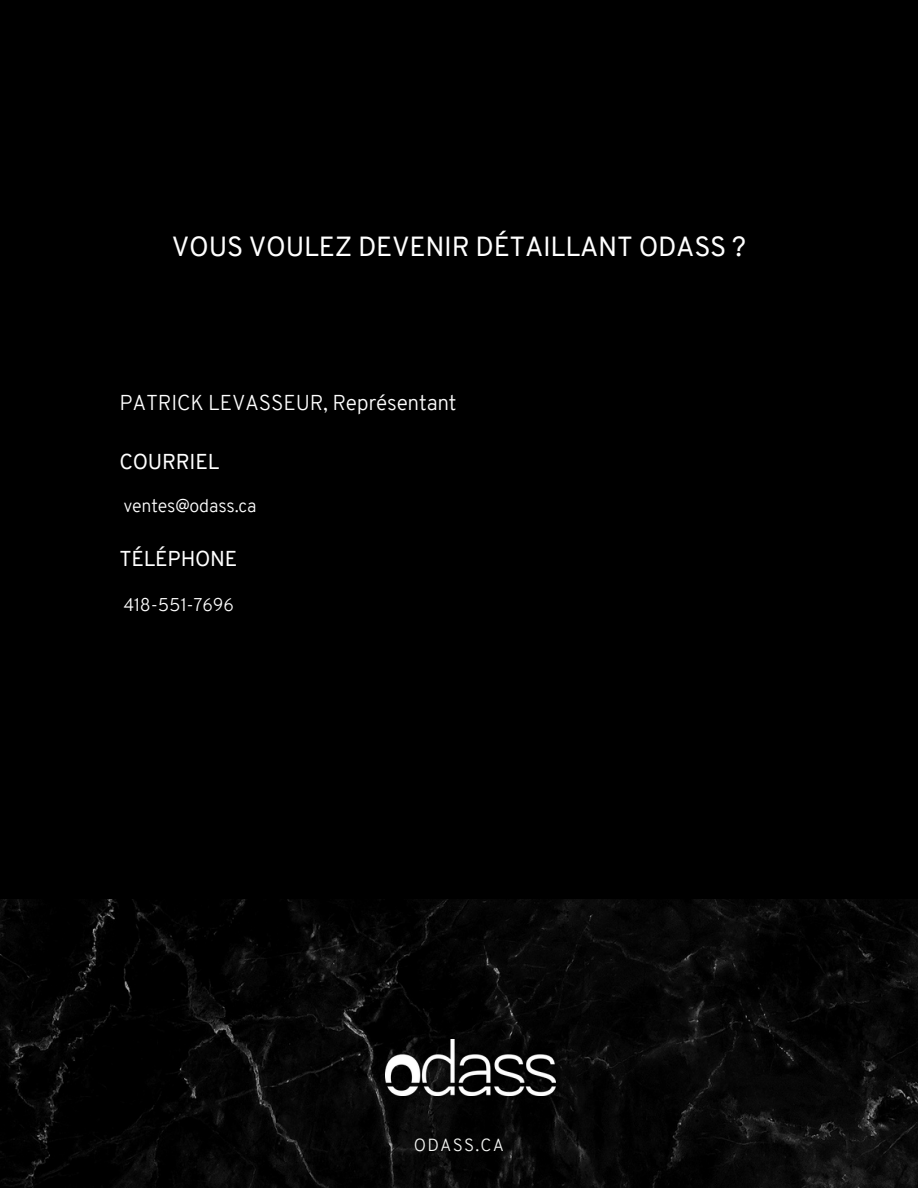
<style>
.page{position:relative;width:918px;height:1188px;background:#000}
.page>*{position:absolute;margin:0;border:0;box-sizing:border-box;transform-origin:0 0}
.t1{font:27px "Overpass";letter-spacing:-.01em;color:#fff}
.t2{font:300 21px "Overpass";letter-spacing:-.01em;color:#fff}
.t3{font:21px "Overpass";letter-spacing:-.01em;color:#fff}
.t4{font:300 18px "Overpass";letter-spacing:-.01em;color:#fff}
.t5{font:300 17.1px "Overpass";letter-spacing:.07em;color:#f5f6f4}
</style>
<div class="page">
<img style="left:0;top:899px;width:918px;height:289px">
<img style="left:385px;top:1040px;width:170px;height:56px">
<p class="t1" style="left:172px;top:236px;width:576px">VOUS VOULEZ DEVENIR DÉTAILLANT ODASS ?</p>
<p class="t2" style="left:119px;top:395px;width:339px">PATRICK LEVASSEUR, Représentant</p>
<p class="t3" style="left:119px;top:453px;width:102px">COURRIEL</p>
<p class="t4" style="left:123px;top:499px;width:135px">ventes@odass.ca</p>
<p class="t3" style="left:119px;top:550px;width:120px">TÉLÉPHONE</p>
<p class="t4" style="left:123px;top:597px;width:112px">418-551-7696</p>
<p class="t5" style="left:414px;top:1139px;width:92px">ODASS.CA</p>
</div>
